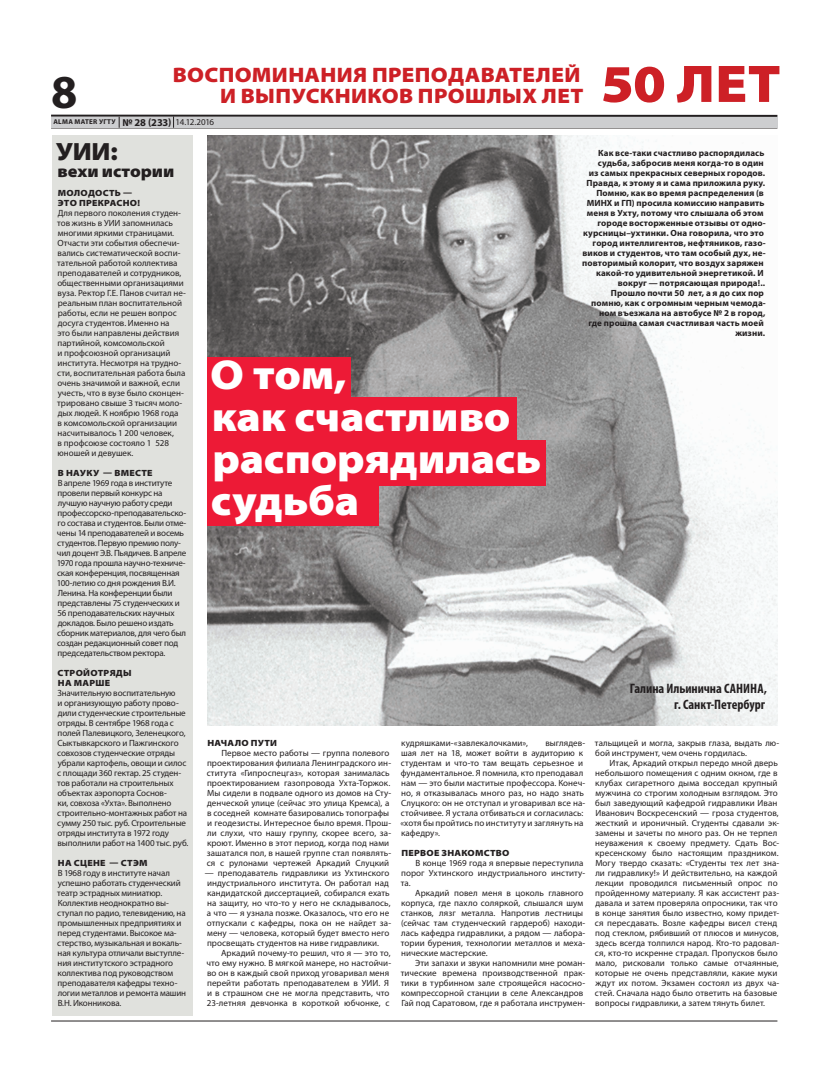
<style>
.page{position:relative;width:820px;height:1078px;background:#fff}
.page>*{position:absolute;margin:0;border:0;box-sizing:border-box;transform-origin:0 0}
.t1{font:900 semi-expanded 53.3px "Myriad Pro";color:#cd2026}
.t2{font:700 47.4px "Myriad Pro";color:#231f20}
.t3{font:900 semi-expanded 42px/42px "Myriad Pro";letter-spacing:-.005em;color:#fff}
.t4{font:900 semi-expanded 25px "Myriad Pro";color:#231f20}
.t5{font:900 semi-expanded 21px/21px "Myriad Pro";letter-spacing:.015em;color:#cd2026;text-align:right}
.t6{font:900 semi-expanded 17px "Myriad Pro";letter-spacing:-.005em;color:#231f20}
.t7{font:700 condensed 13.7px/15.2px "Myriad Pro";letter-spacing:-.005em;color:#231f20;text-align:right}
.t8{font:9px/10px "Myriad Pro";color:#231f20}
.t9{font:700 9px/10px "Myriad Pro";letter-spacing:.01em;color:#231f20;text-align:right}
.t10{font:9px/10px "Myriad Pro";letter-spacing:-.025em;color:#231f20}
.t11{font:900 semi-expanded 9px/10px "Myriad Pro";letter-spacing:.03em;color:#231f20}
.t12{font:700 7px "Myriad Pro";letter-spacing:.04em;color:#231f20}
.s1{font-size:10.5px}
.s2{font-weight:400;font-size:9px}
</style>
<div class="page">
<hr style="left:51px;top:128px;width:726px;height:1px;background:#231f20">
<hr style="left:51px;top:115px;width:726px;height:2px;background:#231f20">
<div style="left:51px;top:117px;width:726px;height:11px;background:#cdced0"></div>
<svg style="left:173px;top:116px;width:1px;height:12px"></svg>
<hr style="left:51px;top:1020px;width:726px;height:1px;background:#231f20">
<div style="left:52px;top:135px;width:141px;height:880px;background:#e0e1dd"></div>
<img style="left:208px;top:135px;width:569px;height:590px">
<div style="left:207px;top:357px;width:144px;height:43px;background:#ed1a36"></div>
<div style="left:207px;top:397px;width:309px;height:46px;background:#ed1a36"></div>
<div style="left:207px;top:440px;width:338px;height:45px;background:#ed1a36"></div>
<div style="left:207px;top:480px;width:171px;height:45px;background:#ed1a36"></div>
<h3 class="t5" style="left:173px;top:65px;width:412px">ВОСПОМИНАНИЯ ПРЕПОДАВАТЕЛЕЙ<br>И ВЫПУСКНИКОВ ПРОШЛЫХ ЛЕТ</h3>
<h1 class="t1" style="left:600px;top:53px;width:181px">50 ЛЕТ</h1>
<h2 class="t2" style="left:51px;top:61px;width:28px">8</h2>
<p class="t12" style="left:53px;top:117px;width:162px">ALMA MATER УГТУ <span class="s1">№ 28 (233)</span> <span class="s2">14.12.2016</span></p>
<h3 class="t4" style="left:56px;top:137px;width:63px">УИИ:</h3>
<h3 class="t6" style="left:58px;top:161px;width:118px">вехи истории</h3>
<p class="t11" style="left:58px;top:187px;width:84px">МОЛОДОСТЬ —<br>ЭТО ПРЕКРАСНО!</p>
<p class="t8" style="left:57px;top:207px;width:130px">Для первого поколения студен&shy;тов жизнь в УИИ запомнилась многими яркими страницами.<br>Отчасти эти события обеспечи&shy;вались систематической воспи&shy;тательной работой коллектива преподавателей и сотрудников, общественными организациями вуза. Ректор Г.Е. Панов считал не&shy;реальным план воспитательной работы, если не решен вопрос досуга студентов. Именно на<br>это были направлены действия партийной, комсомольской<br>и профсоюзной организаций института. Несмотря на трудно&shy;сти, воспитательная работа была очень значимой и важной, если учесть, что в вузе было сконцен&shy;трировано свыше 3 тысяч моло&shy;дых людей. К ноябрю 1968 года<br>в комсомольской организации насчитывалось 1 200 человек,<br>в профсоюзе состояло 1 528 юношей и девушек.</p>
<p class="t11" style="left:58px;top:467px;width:96px">В НАУКУ — ВМЕСТЕ</p>
<p class="t10" style="left:57px;top:477px;width:131px">В апреле 1969 года в институте провели первый конкурс на лучшую научную работу среди профессорско-преподавательско&shy;го состава и студентов. Были отме&shy;чены 14 преподавателей и восемь студентов. Первую премию полу&shy;чил доцент Э.В. Пьядичев. В апреле<br>1970 года прошла научно-техниче&shy;ская конференция, посвященная<br>100-летию со дня рождения В.И.<br>Ленина. На конференции были представлены 75 студенческих и<br>56 преподавательских научных докладов. Было решено издать сборник материалов, для чего был создан редакционный совет под председательством ректора.</p>
<p class="t11" style="left:57px;top:667px;width:76px">СТРОЙОТРЯДЫ<br>НА МАРШЕ</p>
<p class="t8" style="left:57px;top:687px;width:133px">Значительную воспитательную<br>и организующую работу прово&shy;дили студенческие строительные отряды. В сентябре 1968 года с полей Палевицкого, Зеленецкого,<br>Сыктывкарского и Пажгинского совхозов студенческие отряды убрали картофель, овощи и силос с площади 360 гектар. 25 студен&shy;тов работали на строительных объектах аэропорта Соснов-<br>ки, совхоза «Ухта». Выполнено строительно-монтажных работ на сумму 250 тыс. руб. Строительные отряды института в 1972 году выполнили работ на 1400 тыс. руб.</p>
<p class="t11" style="left:58px;top:857px;width:91px">НА СЦЕНЕ — СТЭМ</p>
<p class="t8" style="left:57px;top:867px;width:130px">В 1968 году в институте начал успешно работать студенческий театр эстрадных миниатюр.<br>Коллектив неоднократно вы&shy;ступал по радио, телевидению, на промышленных предприятиях и перед студентами. Высокое ма&shy;стерство, музыкальная и вокаль&shy;ная культура отличали выступле&shy;ния институтского эстрадного коллектива под руководством преподавателя кафедры техно&shy;логии металлов и ремонта машин<br>В.Н. Иконникова.</p>
<p class="t9" style="left:582px;top:147px;width:185px">Как все-таки счастливо распорядилась судьба, забросив меня когда-то в один<br>из самых прекрасных северных городов.<br>Правда, к этому я и сама приложила руку.<br>Помню, как во время распределения (в МИНХ и ГП) просила комиссию направить меня в Ухту, потому что слышала об этом городе восторженные отзывы от одно&shy;курсницы–ухтинки. Она говорила, что это город интеллигентов, нефтяников, газо&shy;виков и студентов, что там особый дух, не&shy;повторимый колорит, что воздух заряжен какой-то удивительной энергетикой. И вокруг — потрясающая природа!..<br>Прошло почти 50 лет, а я до сих пор помню, как с огромным черным чемода&shy;ном въезжала на автобусе № 2 в город,<br>где прошла самая счастливая часть моей жизни.</p>
<h3 class="t3" style="left:210px;top:354px;width:332px">О том,<br>как счастливо распорядилась судьба</h3>
<h3 class="t7" style="left:629px;top:680px;width:138px">Галина Ильинична САНИНА, г. Санкт-Петербург</h3>
<p class="t8" style="left:594px;top:737px;width:186px">тальщицей и могла, закрыв глаза, выдать лю&shy;бой инструмент, чем очень гордилась.</p>
<p class="t8" style="left:594px;top:757px;width:186px;text-indent:15px">Итак, Аркадий открыл передо мной дверь небольшого помещения с одним окном, где в клубах сигаретного дыма восседал крупный мужчина со строгим холодным взглядом. Это был заведующий кафедрой гидравлики Иван Иванович Воскресенский — гроза студентов, жесткий и ироничный. Студенты сдавали эк&shy;замены и зачеты по много раз. Он не терпел неуважения к своему предмету. Сдать Вос&shy;кресенскому было настоящим праздником.<br>Могу твердо сказать: «Студенты тех лет зна&shy;ли гидравлику!» И действительно, на каждой лекции проводился письменный опрос по пройденному материалу. Я как ассистент раз&shy;давала и затем проверяла опросники, так что в конце занятия было известно, кому придет&shy;ся пересдавать. Возле кафедры висел стенд под стеклом, рябивший от плюсов и минусов, здесь всегда толпился народ. Кто-то радовал&shy;ся, кто-то искренне страдал. Пропусков было мало, рисковали только самые отчаянные, которые не очень представляли, какие муки ждут их потом. Экзамен состоял из двух ча&shy;стей. Сначала надо было ответить на базовые вопросы гидравлики, а затем тянуть билет.</p>
<p class="t11" style="left:207px;top:737px;width:71px">НАЧАЛО ПУТИ</p>
<p class="t8" style="left:207px;top:747px;width:186px;text-indent:15px">Первое место работы — группа полевого проектирования филиала Ленинградского ин&shy;ститута «Гипроспецгаз», которая занималась проектированием газопровода Ухта-Торжок.<br>Мы сидели в подвале одного из домов на Сту&shy;денческой улице (сейчас это улица Кремса), а в соседней комнате базировались топографы и геодезисты. Интересное было время. Прош&shy;ли слухи, что нашу группу, скорее всего, за&shy;кроют. Именно в этот период, когда под нами зашатался пол, в нашей группе стал появлять&shy;ся с рулонами чертежей Аркадий Слуцкий</p>
<p class="t8" style="left:205px;top:867px;width:188px">— преподаватель гидравлики из Ухтинского индустриального института. Он работал над кандидатской диссертацией, собирался ехать на защиту, но что-то у него не складывалось, а что — я узнала позже. Оказалось, что его не отпускали с кафедры, пока он не найдет за&shy;мену — человека, который будет вместо него просвещать студентов на ниве гидравлики.</p>
<p class="t8" style="left:206px;top:947px;width:186px;text-indent:15px">Аркадий почему-то решил, что я — это то, что ему нужно. В мягкой манере, но настойчи&shy;во он в каждый свой приход уговаривал меня перейти работать преподавателем в УИИ. Я и в страшном сне не могла представить, что 23-летняя девчонка в короткой юбчонке, с</p>
<p class="t8" style="left:400px;top:737px;width:186px;text-indent:145px">выглядев&shy;шая лет на 18, может войти в аудиторию к студентам и что-то там вещать серьезное и фундаментальное. Я помнила, кто преподавал нам — это были маститые профессора. Конеч&shy;но, я отказывалась много раз, но надо знать Слуцкого: он не отступал и уговаривал все на&shy;стойчивее. Я устала отбиваться и согласилась: «хотя бы пройтись по институту и заглянуть на кафедру».</p>
<p class="t11" style="left:401px;top:847px;width:109px">ПЕРВОЕ ЗНАКОМСТВО</p>
<p class="t8" style="left:400px;top:857px;width:186px;text-indent:15px">В конце 1969 года я впервые переступила порог Ухтинского индустриального институ&shy;та.</p>
<p class="t8" style="left:400px;top:887px;width:186px;text-indent:14px">Аркадий повел меня в цоколь главного корпуса, где пахло соляркой, слышался шум станков, лязг металла. Напротив лестницы (сейчас там студенческий гардероб) находи&shy;лась кафедра гидравлики, а рядом — лабора&shy;тории бурения, технологии металлов и меха&shy;нические мастерские.</p>
<p class="t8" style="left:400px;top:957px;width:186px;text-indent:14px">Эти запахи и звуки напомнили мне роман&shy;тические времена производственной прак&shy;тики в турбинном зале строящейся насосно&shy;компрессорной станции в селе Александров Гай под Саратовом, где я работала инструмен-</p>
<p class="t8" style="left:401px;top:737px;width:128px">кудряшками-«завлекалочками»,</p>
</div>
